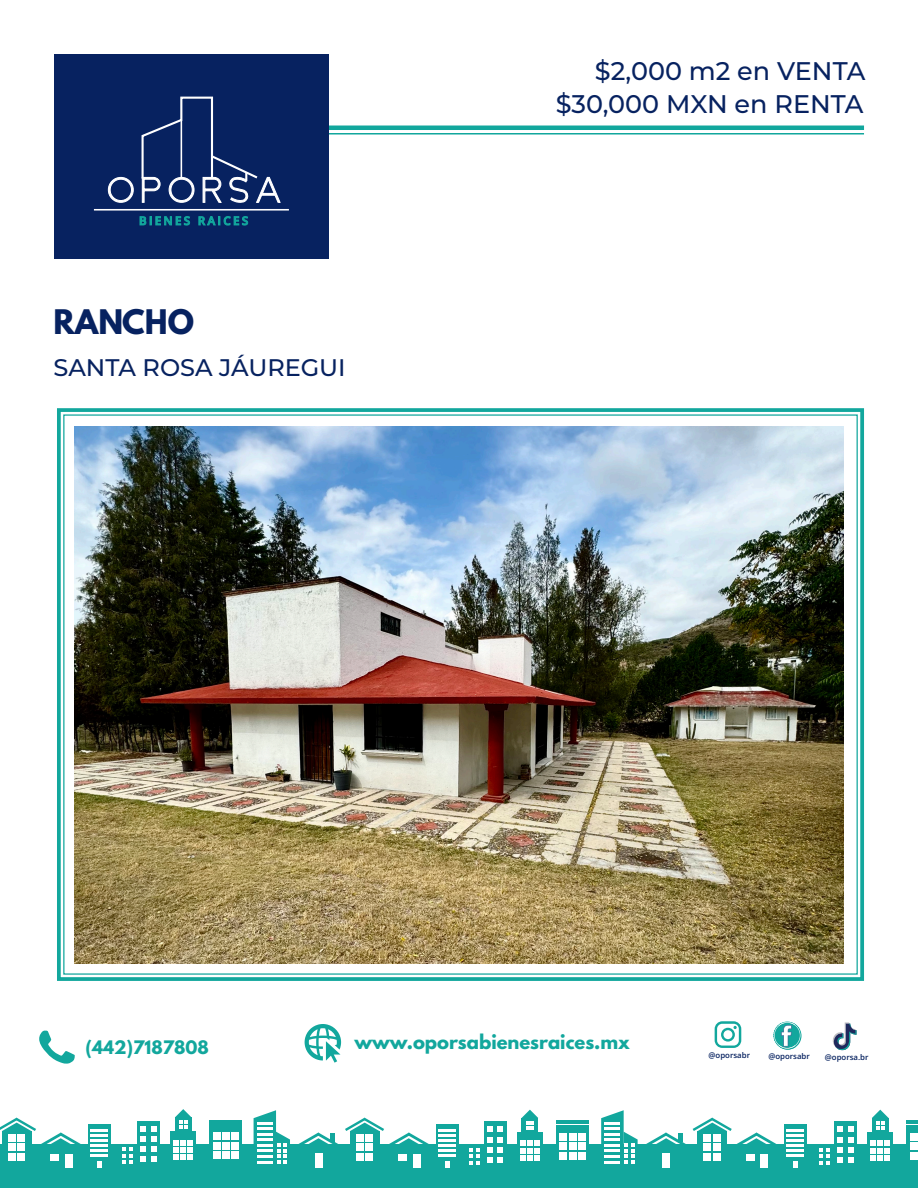
<style>
.page{position:relative;width:918px;height:1188px;background:#fff}
.page>*{position:absolute;margin:0;border:0;box-sizing:border-box;transform-origin:0 0}
.t1{font:700 30px "League Spartan";color:#072260}
.t2{font:500 25.5px "Montserrat";color:#072260}
.t3{font:500 24px "Montserrat";color:#072260}
.t4{font:700 18px "League Spartan";color:#12a79d}
.t5{font:700 16.5px "League Spartan";color:#12a79d}
.t6{font:600 7.8px "Open Sans";color:#072260}
</style>
<div class="page">
<hr style="left:281px;top:126px;width:583px;height:4px;background:#12a79d">
<hr style="left:281px;top:133px;width:583px;height:2px;background:#12a79d">
<svg style="left:39px;top:1030px;width:36px;height:34px"></svg>
<svg style="left:305px;top:1024px;width:36px;height:39px"></svg>
<svg style="left:715px;top:1021px;width:26px;height:27px"></svg>
<svg style="left:774px;top:1022px;width:28px;height:28px"></svg>
<svg style="left:773px;top:1022px;width:27px;height:27px"></svg>
<svg style="left:832px;top:1022px;width:24px;height:28px"></svg>
<div style="left:0;top:1144px;width:918px;height:44px;background:#12a79d"></div>
<div style="left:65px;top:1154px;width:7px;height:14px;background:#fff"></div>
<div style="left:50px;top:1154px;width:9px;height:7px;background:#fff"></div>
<div style="left:88px;top:1124px;width:23px;height:44px;background:#12a79d"></div>
<svg style="left:91px;top:1130px;width:17px;height:38px"></svg>
<svg style="left:0;top:1118px;width:81px;height:30px"></svg>
<div style="left:8px;top:1134px;width:7px;height:7px;background:#fff"></div>
<div style="left:18px;top:1134px;width:7px;height:7px;background:#fff"></div>
<div style="left:18px;top:1144px;width:7px;height:7px;background:#fff"></div>
<div style="left:8px;top:1144px;width:7px;height:7px;background:#fff"></div>
<div style="left:18px;top:1153px;width:7px;height:7px;background:#fff"></div>
<div style="left:8px;top:1153px;width:7px;height:7px;background:#fff"></div>
<div style="left:484px;top:1121px;width:22px;height:47px;background:#12a79d"></div>
<svg style="left:487px;top:1127px;width:16px;height:36px"></svg>
<svg style="left:469px;top:1148px;width:11px;height:17px"></svg>
<div style="left:517px;top:1132px;width:26px;height:35px;background:#12a79d"></div>
<svg style="left:520px;top:1140px;width:20px;height:21px"></svg>
<div style="left:521px;top:1118px;width:17px;height:15px;background:#12a79d"></div>
<svg style="left:521px;top:1110px;width:17px;height:20px"></svg>
<svg style="left:556px;top:1125px;width:33px;height:35px"></svg>
<hr style="left:556px;top:1121px;width:33px;height:3px;background:#12a79d">
<div style="left:560px;top:1133px;width:7px;height:7px;background:#fff"></div>
<div style="left:569px;top:1133px;width:7px;height:7px;background:#fff"></div>
<div style="left:578px;top:1133px;width:7px;height:7px;background:#fff"></div>
<div style="left:560px;top:1143px;width:7px;height:7px;background:#fff"></div>
<div style="left:569px;top:1143px;width:7px;height:7px;background:#fff"></div>
<div style="left:578px;top:1143px;width:7px;height:7px;background:#fff"></div>
<div style="left:560px;top:1152px;width:7px;height:7px;background:#fff"></div>
<div style="left:569px;top:1152px;width:7px;height:7px;background:#fff"></div>
<div style="left:578px;top:1152px;width:7px;height:7px;background:#fff"></div>
<div style="left:137px;top:1121px;width:23px;height:46px;background:#12a79d"></div>
<svg style="left:140px;top:1126px;width:17px;height:36px"></svg>
<svg style="left:123px;top:1147px;width:10px;height:17px"></svg>
<div style="left:171px;top:1132px;width:25px;height:34px;background:#12a79d"></div>
<svg style="left:173px;top:1140px;width:20px;height:20px"></svg>
<div style="left:175px;top:1118px;width:17px;height:14px;background:#12a79d"></div>
<svg style="left:175px;top:1109px;width:17px;height:20px"></svg>
<svg style="left:209px;top:1124px;width:33px;height:35px"></svg>
<hr style="left:209px;top:1120px;width:33px;height:3px;background:#12a79d">
<div style="left:213px;top:1133px;width:7px;height:7px;background:#fff"></div>
<div style="left:222px;top:1133px;width:7px;height:7px;background:#fff"></div>
<div style="left:232px;top:1133px;width:7px;height:7px;background:#fff"></div>
<div style="left:213px;top:1142px;width:7px;height:7px;background:#fff"></div>
<div style="left:222px;top:1142px;width:7px;height:7px;background:#fff"></div>
<div style="left:232px;top:1142px;width:7px;height:7px;background:#fff"></div>
<div style="left:213px;top:1152px;width:7px;height:7px;background:#fff"></div>
<div style="left:222px;top:1152px;width:7px;height:7px;background:#fff"></div>
<div style="left:232px;top:1152px;width:7px;height:7px;background:#fff"></div>
<div style="left:413px;top:1154px;width:7px;height:14px;background:#fff"></div>
<div style="left:398px;top:1154px;width:9px;height:7px;background:#fff"></div>
<div style="left:436px;top:1124px;width:23px;height:44px;background:#12a79d"></div>
<svg style="left:439px;top:1130px;width:17px;height:38px"></svg>
<div style="left:366px;top:1144px;width:7px;height:7px;background:#fff"></div>
<div style="left:356px;top:1144px;width:7px;height:7px;background:#fff"></div>
<div style="left:366px;top:1153px;width:7px;height:7px;background:#fff"></div>
<div style="left:356px;top:1153px;width:7px;height:7px;background:#fff"></div>
<svg style="left:298px;top:1118px;width:131px;height:30px"></svg>
<div style="left:315px;top:1154px;width:7px;height:14px;background:#fff"></div>
<div style="left:330px;top:1134px;width:5px;height:8px;background:#12a79d"></div>
<svg style="left:254px;top:1110px;width:36px;height:54px"></svg>
<div style="left:784px;top:1124px;width:22px;height:44px;background:#12a79d"></div>
<svg style="left:786px;top:1130px;width:18px;height:38px"></svg>
<div style="left:834px;top:1121px;width:23px;height:47px;background:#12a79d"></div>
<svg style="left:837px;top:1127px;width:17px;height:36px"></svg>
<svg style="left:820px;top:1148px;width:10px;height:17px"></svg>
<div style="left:868px;top:1132px;width:25px;height:35px;background:#12a79d"></div>
<svg style="left:870px;top:1140px;width:20px;height:21px"></svg>
<div style="left:872px;top:1118px;width:17px;height:15px;background:#12a79d"></div>
<svg style="left:872px;top:1110px;width:17px;height:20px"></svg>
<div style="left:906px;top:1125px;width:12px;height:43px;background:#12a79d"></div>
<svg style="left:906px;top:1121px;width:12px;height:3px"></svg>
<div style="left:910px;top:1133px;width:7px;height:7px;background:#fff"></div>
<div style="left:910px;top:1143px;width:7px;height:7px;background:#fff"></div>
<div style="left:910px;top:1152px;width:7px;height:7px;background:#fff"></div>
<svg style="left:601px;top:1110px;width:176px;height:58px"></svg>
<img style="left:57px;top:408px;width:807px;height:573px">
<div style="left:54px;top:54px;width:275px;height:205px;background:#072260"></div>
<svg style="left:107px;top:176px;width:27px;height:27px"></svg>
<svg style="left:140px;top:216px;width:50px;height:9px"></svg>
<svg style="left:199px;top:216px;width:49px;height:9px"></svg>
<hr style="left:94px;top:209px;width:195px;height:2px;background:#fff">
<svg style="left:141px;top:96px;width:140px;height:107px"></svg>
<p class="t1" style="left:53px;top:299px;width:142px">RANCHO</p>
<p class="t3" style="left:53px;top:351px;width:294px">SANTA ROSA JÁUREGUI</p>
<p class="t2" style="left:595px;top:53px;width:272px">$2,000 m2 en VENTA</p>
<p class="t2" style="left:556px;top:86px;width:309px">$30,000 MXN en RENTA</p>
<p class="t5" style="left:85px;top:1035px;width:125px">(442)7187808</p>
<p class="t4" style="left:354px;top:1028px;width:277px">www.oporsabienesraices.mx</p>
<p class="t6" style="left:709px;top:1050px;width:43px">@oporsabr</p>
<p class="t6" style="left:768px;top:1051px;width:43px">@oporsabr</p>
<p class="t6" style="left:825px;top:1051px;width:45px">@oporsa.br</p>
</div>
